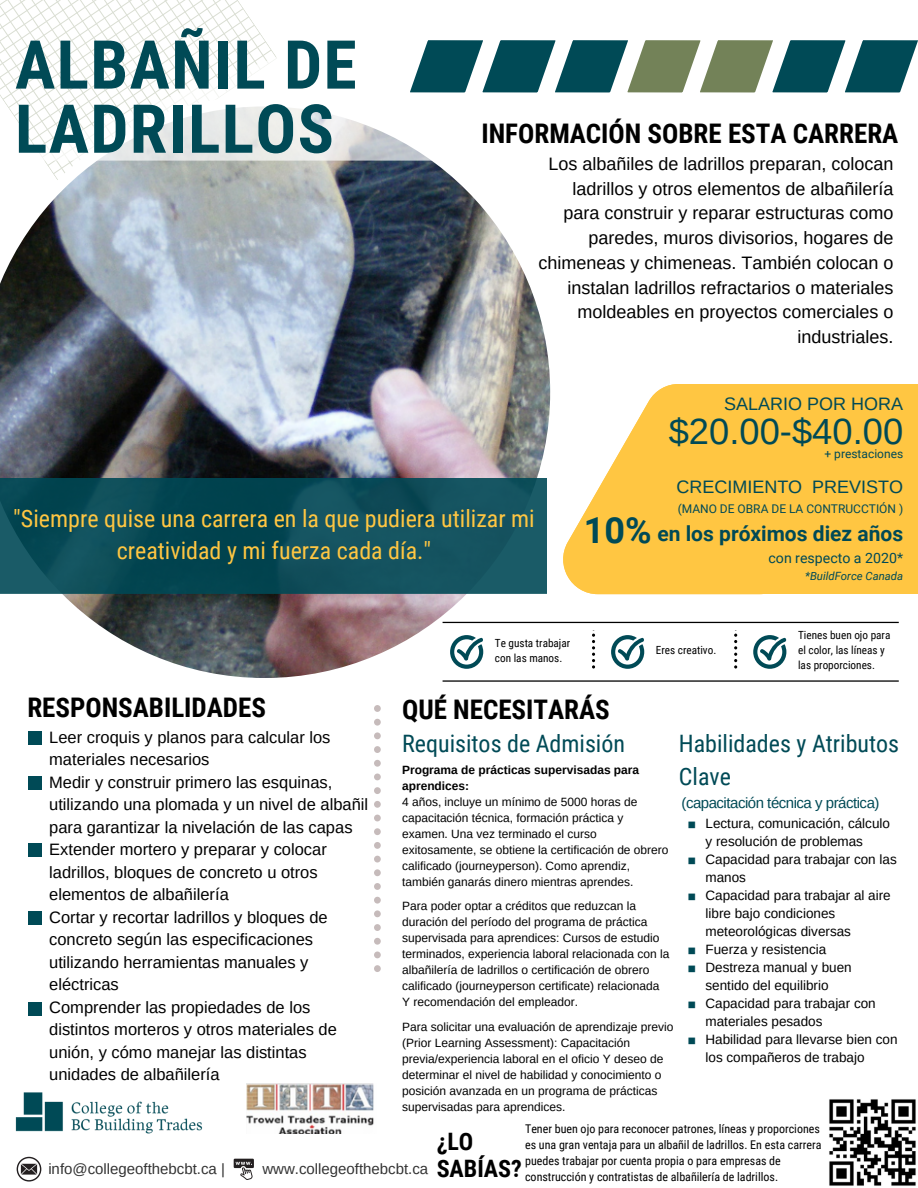
<style>
.page{position:relative;width:918px;height:1188px;background:#fff}
.page>*{position:absolute;margin:0;border:0;box-sizing:border-box;transform-origin:0 0}
.t1{font:700 67.5px "Roboto Condensed";letter-spacing:.02em;color:#004a56}
.t2{font:36.3px "Arimo";color:#004a56}
.t3{font:700 36px "Roboto";color:#004a56}
.t4{font:700 27px "Roboto Condensed";color:#000}
.t5{font:24px/32.7px "Roboto Condensed";color:#ffc642;text-align:center}
.t6{font:24px/32.7px "Roboto Condensed";color:#004a56}
.t7{font:700 24px/27px "Roboto Condensed";color:#000}
.t8{font:700 21px "Roboto";color:#004a56}
.t9{font:18px/24.8px "Arimo";color:#000;text-align:right}
.t10{font:18px "Arimo";color:#004a56}
.t11{font:16.5px/22.5px "Arimo";color:#000}
.t12{font:15px "Arimo";color:#333}
.t13{font:15px "Arimo";letter-spacing:-.03em;color:#004a56}
.t14{font:14.25px "Roboto";color:#004a56}
.t15{font:13.5px/18px "Arimo";color:#000}
.t16{font:13.5px "Arimo";color:#004a56}
.t17{font:700 13.5px "Arimo";color:#004a56}
.t18{font:12px/16px "Arimo";color:#000}
.t19{font:12px/16px "Roboto Condensed";color:#000}
.t20{font:700 12px/15.9px "Arimo";color:#000}
.t21{font:12px "Roboto";color:#004a56}
.t22{font:italic 11.4px "Roboto";color:#004a56}
.t23{font:11.25px/15.1px "Roboto Condensed";color:#000}
</style>
<div class="page">
<img style="left:0;top:161px;width:561px;height:521px">
<svg style="left:0;top:0;width:432px;height:161px"></svg>
<svg style="left:592px;top:630px;width:3px;height:39px"></svg>
<svg style="left:734px;top:630px;width:3px;height:39px"></svg>
<svg style="left:611px;top:635px;width:34px;height:34px"></svg>
<svg style="left:450px;top:635px;width:34px;height:34px"></svg>
<svg style="left:753px;top:635px;width:34px;height:34px"></svg>
<svg style="left:443px;top:680px;width:456px;height:2px"></svg>
<svg style="left:443px;top:622px;width:456px;height:1px"></svg>
<svg style="left:0;top:478px;width:546px;height:116px;background:#0d4d59"></svg>
<div style="left:28px;top:776px;width:14px;height:14px;background:#004a56"></div>
<div style="left:28px;top:843px;width:14px;height:14px;background:#004a56"></div>
<div style="left:28px;top:911px;width:14px;height:14px;background:#004a56"></div>
<div style="left:28px;top:1002px;width:14px;height:14px;background:#004a56"></div>
<div style="left:28px;top:731px;width:14px;height:14px;background:#004a56"></div>
<img style="left:246px;top:1084px;width:128px;height:49px">
<div style="left:683px;top:384px;width:235px;height:209px;background:#ffc642"></div>
<svg style="left:555px;top:378px;width:248px;height:216px;fill:#ffc642"></svg>
<svg style="left:374px;top:705px;width:7px;height:267px"></svg>
<svg style="left:17px;top:1157px;width:24px;height:25px"></svg>
<svg style="left:234px;top:1159px;width:20px;height:21px"></svg>
<img style="left:15px;top:1092px;width:187px;height:42px">
<svg style="left:391px;top:14px;width:527px;height:105px"></svg>
<img style="left:829px;top:1099px;width:87px;height:87px">
<p class="t1" style="left:15px;top:26px;width:343px">ALBAÑIL DE</p>
<p class="t1" style="left:15px;top:90px;width:320px">LADRILLOS</p>
<p class="t4" style="left:481px;top:118px;width:418px">INFORMACIÓN SOBRE ESTA CARRERA</p>
<p class="t9" style="left:538px;top:151px;width:357px">Los albañiles de ladrillos preparan, colocan ladrillos y otros elementos de albañilería para construir y reparar estructuras como paredes, muros divisorios, hogares de chimeneas y chimeneas. También colocan o instalan ladrillos refractarios o materiales moldeables en proyectos comerciales o industriales.</p>
<p class="t10" style="left:724px;top:393px;width:180px">SALARIO POR HORA</p>
<p class="t2" style="left:669px;top:412px;width:236px">$20.00-$40.00</p>
<p class="t21" style="left:825px;top:447px;width:80px">+ prestaciones</p>
<p class="t5" style="left:13px;top:502px;width:523px">"Siempre quise una carrera en la que pudiera utilizar mi creatividad y mi fuerza cada día."</p>
<p class="t10" style="left:676px;top:477px;width:228px">CRECIMIENTO PREVISTO</p>
<p class="t21" style="left:678px;top:502px;width:227px">(MANO DE OBRA DE LA CONTRUCCTIÓN )</p>
<p class="t8" style="left:657px;top:521px;width:247px">en los próximos diez años</p>
<p class="t14" style="left:769px;top:550px;width:136px">con respecto a 2020*</p>
<p class="t22" style="left:805px;top:570px;width:99px">*BuildForce Canada</p>
<p class="t3" style="left:584px;top:510px;width:69px">10%</p>
<p class="t4" style="left:27px;top:692px;width:240px">RESPONSABILIDADES</p>
<p class="t11" style="left:49px;top:726px;width:283px">Leer croquis y planos para calcular los materiales necesarios</p>
<p class="t11" style="left:49px;top:771px;width:320px">Medir y construir primero las esquinas, utilizando una plomada y un nivel de albañil para garantizar la nivelación de las capas</p>
<p class="t11" style="left:49px;top:838px;width:279px">Extender mortero y preparar y colocar ladrillos, bloques de concreto u otros elementos de albañilería</p>
<p class="t11" style="left:49px;top:906px;width:280px">Cortar y recortar ladrillos y bloques de concreto según las especificaciones utilizando herramientas manuales y eléctricas</p>
<p class="t11" style="left:49px;top:996px;width:289px">Comprender las propiedades de los distintos morteros y otros materiales de unión, y cómo manejar las distintas unidades de albañilería</p>
<p class="t23" style="left:495px;top:635px;width:77px">Te gusta trabajar con las manos.</p>
<p class="t23" style="left:656px;top:643px;width:62px">Eres creativo.</p>
<p class="t23" style="left:798px;top:628px;width:94px">Tienes buen ojo para el color, las líneas y las proporciones.</p>
<p class="t4" style="left:402px;top:694px;width:209px">QUÉ NECESITARÁS</p>
<p class="t6" style="left:402px;top:727px;width:224px">Requisitos de Admisión</p>
<p class="t6" style="left:679px;top:728px;width:222px">Habilidades y Atributos<br>Clave</p>
<p class="t13" style="left:682px;top:794px;width:199px">(capacitación técnica y práctica)</p>
<p class="t20" style="left:402px;top:762px;width:239px">Programa de prácticas supervisadas para aprendices:</p>
<p class="t18" style="left:402px;top:794px;width:268px">4 años, incluye un mínimo de 5000 horas de capacitación técnica, formación práctica y examen. Una vez terminado el curso exitosamente, se obtiene la certificación de obrero calificado (journeyperson). Como aprendiz, también ganarás dinero mientras aprendes.</p>
<p class="t15" style="left:706px;top:814px;width:186px">Lectura, comunicación, cálculo y resolución de problemas</p>
<p class="t15" style="left:706px;top:850px;width:193px">Capacidad para trabajar con las manos</p>
<p class="t15" style="left:706px;top:886px;width:187px">Capacidad para trabajar al aire libre bajo condiciones meteorológicas diversas</p>
<p class="t15" style="left:706px;top:940px;width:122px">Fuerza y resistencia</p>
<p class="t15" style="left:706px;top:958px;width:148px">Destreza manual y buen sentido del equilibrio</p>
<p class="t15" style="left:706px;top:994px;width:172px">Capacidad para trabajar con materiales pesados</p>
<p class="t15" style="left:706px;top:1030px;width:194px">Habilidad para llevarse bien con los compañeros de trabajo</p>
<p class="t17" style="left:688px;top:816px;width:10px">■</p>
<p class="t16" style="left:688px;top:852px;width:10px">■</p>
<p class="t16" style="left:688px;top:888px;width:10px">■</p>
<p class="t18" style="left:402px;top:898px;width:269px">Para poder optar a créditos que reduzcan la duración del período del programa de práctica supervisada para aprendices: Cursos de estudio terminados, experiencia laboral relacionada con la albañilería de ladrillos o certificación de obrero calificado (journeyperson certificate) relacionada Y recomendación del empleador.</p>
<p class="t18" style="left:402px;top:1019px;width:273px">Para solicitar una evaluación de aprendizaje previo (Prior Learning Assessment): Capacitación previa/experiencia laboral en el oficio Y deseo de determinar el nivel de habilidad y conocimiento o posición avanzada en un programa de prácticas supervisadas para aprendices.</p>
<p class="t16" style="left:688px;top:942px;width:10px">■</p>
<p class="t16" style="left:688px;top:960px;width:10px">■</p>
<p class="t16" style="left:688px;top:996px;width:10px">■</p>
<p class="t16" style="left:688px;top:1032px;width:10px">■</p>
<p class="t12" style="left:48px;top:1160px;width:178px">info@collegeofthebcbt.ca |</p>
<p class="t12" style="left:262px;top:1160px;width:167px">www.collegeofthebcbt.ca</p>
<p class="t19" style="left:525px;top:1121px;width:298px">Tener buen ojo para reconocer patrones, líneas y proporciones es una gran ventaja para un albañil de ladrillos. En esta carrera puedes trabajar por cuenta propia o para empresas de construcción y contratistas de albañilería de ladrillos.</p>
<p class="t7" style="left:437px;top:1128px;width:87px">¿LO<br>SABÍAS?</p>
</div>
